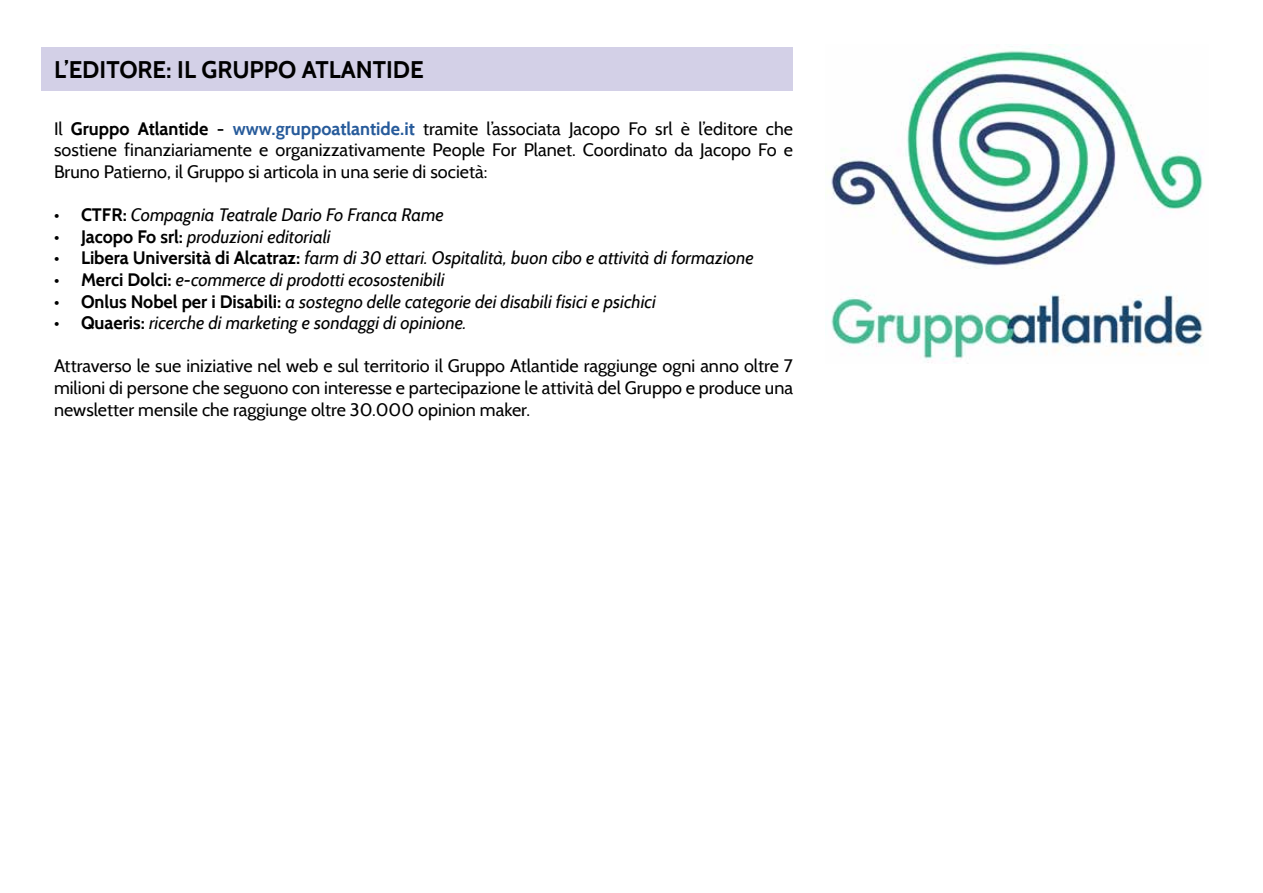
<style>
.page{position:relative;width:1263px;height:893px;background:#fff}
.page>*{position:absolute;margin:0;border:0;box-sizing:border-box;transform-origin:0 0}
.t1{font:700 24px "Cabin";color:#000}
.t2{font:18px/21.6px "Cabin";color:#000;text-align:justify}
.t3{font:italic 18px "Cabin";color:#000}
.s1{font-weight:700}
.s2{font-weight:700;color:#275b9b}
.s3{font-weight:700;font-style:normal}
</style>
<div class="page">
<img style="left:831px;top:44px;width:373px;height:319px">
<div style="left:41px;top:48px;width:752px;height:43px;background:#d3d0e7"></div>
<h1 class="t1" style="left:54px;top:55px;width:371px">L’EDITORE: IL GRUPPO ATLANTIDE</h1>
<p class="t2" style="left:54px;top:117px;width:741px">Il <span class="s1">Gruppo Atlantide</span> - <span class="s2">www.gruppoatlantide.it</span> tramite l’associata Jacopo Fo srl è l’editore che sostiene finanziariamente e organizzativamente People For Planet. Coordinato da Jacopo Fo e Bruno Patierno, il Gruppo si articola in una serie di società:</p>
<p class="t3" style="left:54px;top:204px;width:391px"><span class="s3">• CTFR:</span> Compagnia Teatrale Dario Fo Franca Rame</p>
<p class="t3" style="left:54px;top:225px;width:278px"><span class="s3">• Jacopo Fo srl:</span> produzioni editoriali</p>
<p class="t3" style="left:54px;top:247px;width:701px"><span class="s3">• Libera Università di Alcatraz:</span> farm di 30 ettari. Ospitalità, buon cibo e attività di formazione</p>
<p class="t3" style="left:54px;top:269px;width:392px"><span class="s3">• Merci Dolci:</span> e-commerce di prodotti ecosostenibili</p>
<p class="t3" style="left:54px;top:290px;width:603px"><span class="s3">• Onlus Nobel per i Disabili:</span> a sostegno delle categorie dei disabili fisici e psichici</p>
<p class="t3" style="left:54px;top:312px;width:414px"><span class="s3">• Quaeris:</span> ricerche di marketing e sondaggi di opinione.</p>
<p class="t2" style="left:54px;top:355px;width:741px">Attraverso le sue iniziative nel web e sul territorio il Gruppo Atlantide raggiunge ogni anno oltre 7 milioni di persone che seguono con interesse e partecipazione le attività del Gruppo e produce una newsletter mensile che raggiunge oltre 30.000 opinion maker.</p>
</div>
